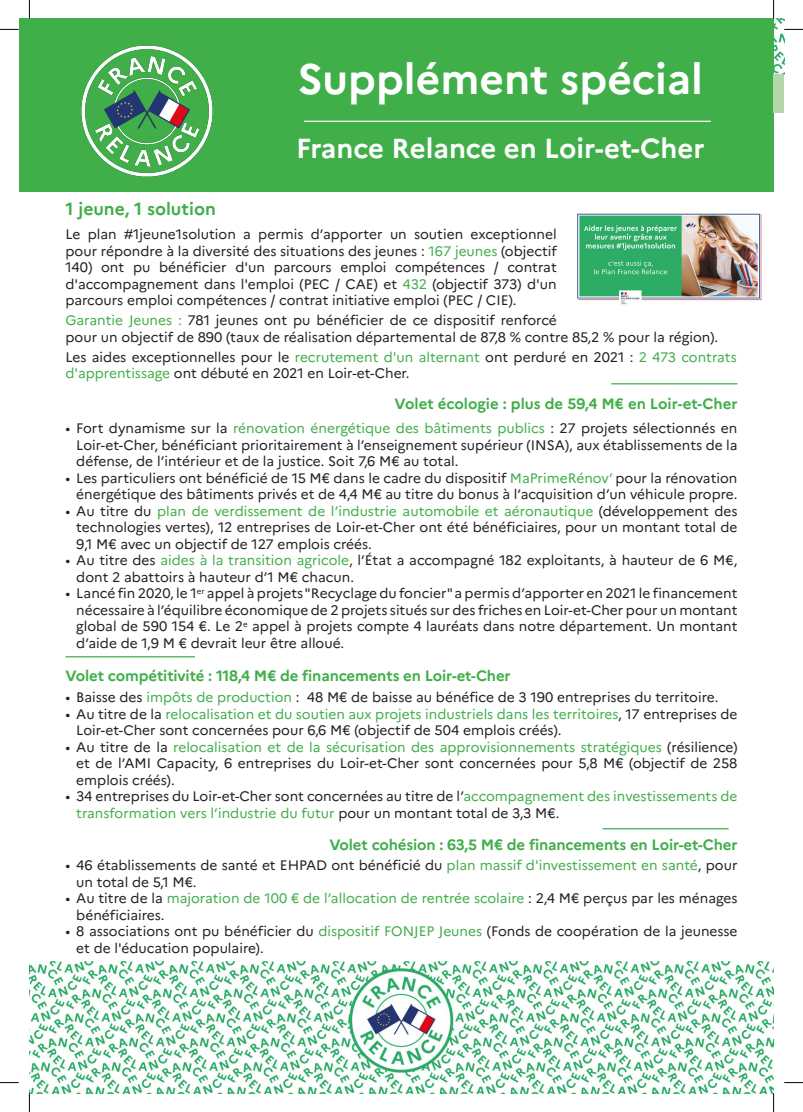
<style>
.page{position:relative;width:803px;height:1112px;background:#fff}
.page>*{position:absolute;margin:0;border:0;box-sizing:border-box;transform-origin:0 0}
.t1{font:700 42.5px "Marianne";color:#fff}
.t2{font:700 27.5px "Marianne";color:#fff}
.t3{font:700 17.5px "Marianne";color:#40ae49}
.t4{font:700 15px "Marianne";letter-spacing:-.01em;color:#40ae49}
.t5{font:13.75px/16.5px "Marianne";color:#231f20}
.s1{color:#40ae49}
</style>
<div class="page">
<img style="left:29px;top:961px;width:744px;height:131px">
<img style="left:773px;top:19px;width:11px;height:55px">
<div style="left:19px;top:19px;width:754px;height:173px;background:#40ae49"></div>
<div style="left:773px;top:74px;width:11px;height:38px;background:#b5d7ac"></div>
<hr style="left:611px;top:383px;width:126px;height:1px;background:#40ae49">
<hr style="left:304px;top:121px;width:407px;height:1px;background:#fff">
<img style="left:81px;top:45px;width:132px;height:132px">
<hr style="left:65px;top:656px;width:130px;height:1px;background:#40ae49">
<hr style="left:602px;top:827px;width:126px;height:2px;background:#40ae49">
<img style="left:577px;top:213px;width:185px;height:92px">
<svg style="left:0;top:29px;width:19px;height:1px"></svg>
<svg style="left:784px;top:29px;width:19px;height:1px"></svg>
<svg style="left:0;top:1082px;width:19px;height:1px"></svg>
<svg style="left:784px;top:1082px;width:19px;height:1px"></svg>
<svg style="left:29px;top:0;width:1px;height:19px"></svg>
<svg style="left:29px;top:1092px;width:1px;height:19px"></svg>
<svg style="left:773px;top:0;width:1px;height:19px"></svg>
<svg style="left:773px;top:1092px;width:1px;height:19px"></svg>
<p class="t3" style="left:66px;top:198px;width:152px">1 jeune, 1 solution</p>
<p class="t1" style="left:298px;top:53px;width:407px">Supplément spécial</p>
<p class="t2" style="left:296px;top:131px;width:410px">France Relance en Loir-et-Cher</p>
<p class="t5" style="left:65px;top:226px;width:493px;text-align:justify">Le plan #1jeune1solution a permis d’apporter un soutien exceptionnel pour répondre à la diversité des situations des jeunes : <span class="s1">167 jeunes</span> (objectif 140) ont pu bénéficier d'un parcours emploi compétences / contrat d'accompagnement dans l'emploi (PEC / CAE) et <span class="s1">432</span> (objectif 373) d'un parcours emploi compétences / contrat initiative emploi (PEC / CIE).</p>
<p class="t5" style="left:65px;top:312px;width:654px"><span class="s1">Garantie Jeunes :</span> 781 jeunes ont pu bénéficier de ce dispositif renforcé<br>pour un objectif de 890 (taux de réalisation départemental de 87,8 % contre 85,2 % pour la région).</p>
<p class="t5" style="left:65px;top:348px;width:673px">Les aides exceptionnelles pour le <span class="s1">recrutement d'un alternant</span> ont perduré en 2021 : <span class="s1">2 473 contrats d'apprentissage</span> ont débuté en 2021 en Loir-et-Cher.</p>
<p class="t4" style="left:395px;top:394px;width:344px">Volet écologie : plus de 59,4 M€ en Loir-et-Cher</p>
<p class="t5" style="left:76px;top:420px;width:663px;text-align:justify;text-indent:-11px">• Fort dynamisme sur la <span class="s1">rénovation énergétique des bâtiments publics</span> : 27 projets sélectionnés en Loir-et-Cher, bénéficiant prioritairement à l’enseignement supérieur (INSA), aux établissements de la défense, de l’intérieur et de la justice. Soit 7,6 M€ au total.</p>
<p class="t5" style="left:66px;top:469px;width:673px;text-align:right">• Les particuliers ont bénéficié de 15 M€ dans le cadre du dispositif <span class="s1">MaPrimeRénov’</span> pour la rénovation énergétique des bâtiments privés et de 4,4 M€ au titre du bonus à l’acquisition d’un véhicule propre.</p>
<p class="t5" style="left:76px;top:502px;width:663px;text-align:justify;text-indent:-11px">• Au titre du <span class="s1">plan de verdissement de l’industrie automobile et aéronautique</span> (développement des technologies vertes), 12 entreprises de Loir-et-Cher ont été bénéficiaires, pour un montant total de 9,1 M€ avec un objectif de 127 emplois créés.</p>
<p class="t5" style="left:76px;top:552px;width:663px;text-indent:-11px">• Au titre des <span class="s1">aides à la transition agricole</span>, l’État a accompagné 182 exploitants, à hauteur de 6 M€, dont 2 abattoirs à hauteur d’1 M€ chacun.</p>
<p class="t5" style="left:76px;top:585px;width:663px;text-align:justify;text-indent:-11px">• Lancé fin 2020, le 1<sup>er</sup> appel à projets "Recyclage du foncier" a permis d’apporter en 2021 le financement nécessaire à l’équilibre économique de 2 projets situés sur des friches en Loir-et-Cher pour un montant global de 590 154 €. Le 2<sup>e</sup> appel à projets compte 4 lauréats dans notre département. Un montant d’aide de 1,9 M € devrait leur être alloué.</p>
<p class="t4" style="left:66px;top:666px;width:446px">Volet compétitivité : 118,4 M€ de financements en Loir-et-Cher</p>
<p class="t5" style="left:66px;top:689px;width:654px">• Baisse des <span class="s1">impôts de production</span> : 48 M€ de baisse au bénéfice de 3 190 entreprises du territoire.</p>
<p class="t5" style="left:76px;top:705px;width:663px;text-indent:-11px">• Au titre de la <span class="s1">relocalisation et du soutien aux projets industriels dans les territoires</span>, 17 entreprises de<br>Loir-et-Cher sont concernées pour 6,6 M€ (objectif de 504 emplois créés).</p>
<p class="t5" style="left:76px;top:738px;width:663px;text-align:justify;text-indent:-11px">• Au titre de la <span class="s1">relocalisation et de la sécurisation des approvisionnements stratégiques</span> (résilience) et de l’AMI Capacity, 6 entreprises du Loir-et-Cher sont concernées pour 5,8 M€ (objectif de 258 emplois créés).</p>
<p class="t5" style="left:76px;top:788px;width:663px;text-indent:-11px">• 34 entreprises du Loir-et-Cher sont concernées au titre de l’<span class="s1">accompagnement des investissements de transformation vers l’industrie du futur</span> pour un montant total de 3,3 M€.</p>
<p class="t4" style="left:329px;top:835px;width:410px">Volet cohésion : 63,5 M€ de financements en Loir-et-Cher</p>
<p class="t5" style="left:76px;top:856px;width:663px;text-indent:-11px">• 46 établissements de santé et EHPAD ont bénéficié du <span class="s1">plan massif d'investissement en santé</span>, pour un total de 5,1 M€.</p>
<p class="t5" style="left:76px;top:889px;width:663px;text-indent:-11px">• Au titre de la <span class="s1">majoration de 100 € de l’allocation de rentrée scolaire</span> : 2,4 M€ perçus par les ménages bénéficiaires.</p>
<p class="t5" style="left:76px;top:922px;width:663px;text-indent:-11px">• 8 associations ont pu bénéficier du <span class="s1">dispositif FONJEP Jeunes</span> (Fonds de coopération de la jeunesse et de l'éducation populaire).</p>
</div>
